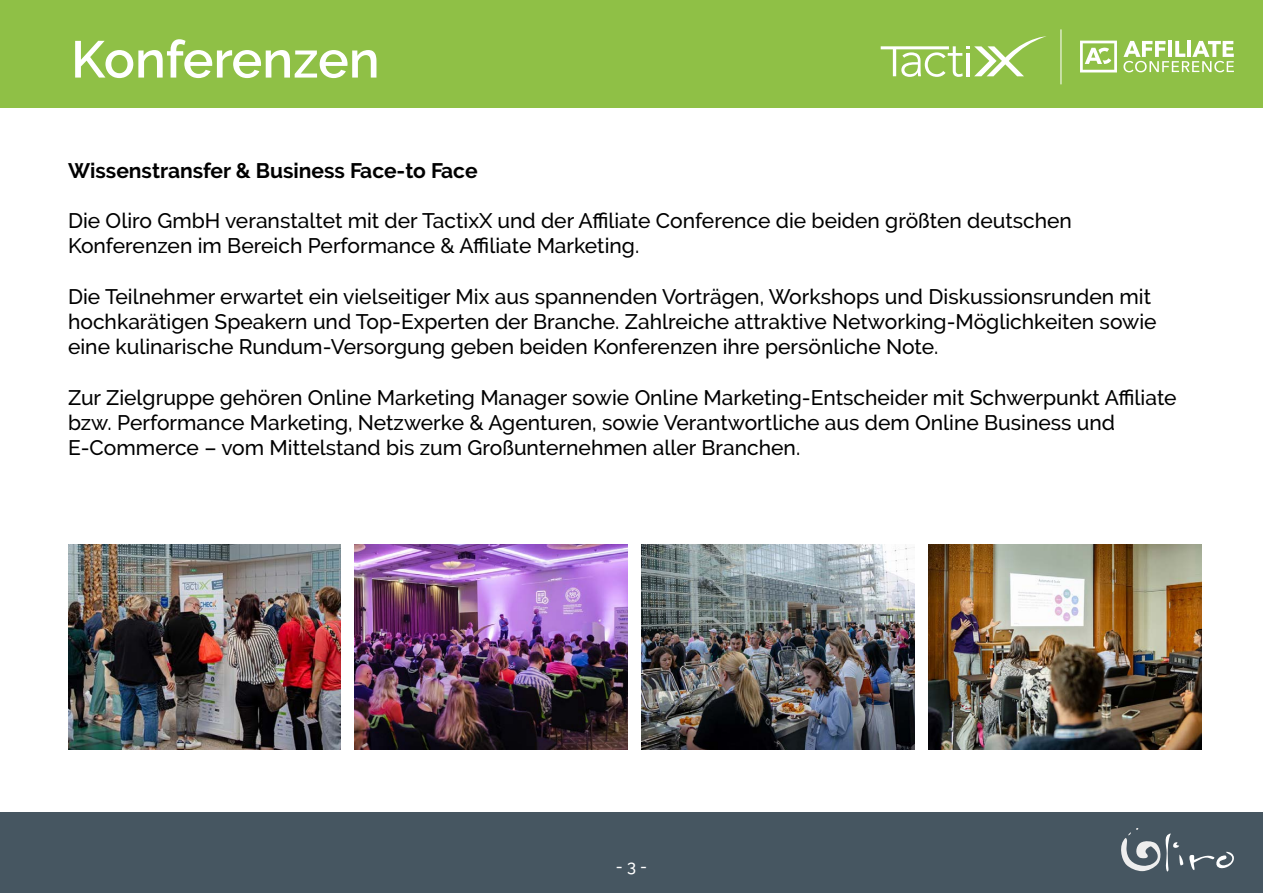
<style>
.page{position:relative;width:1263px;height:893px;background:#fff}
.page>*{position:absolute;margin:0;border:0;box-sizing:border-box;transform-origin:0 0}
.t1{font:600 51.75px "Raleway";letter-spacing:-.005em;color:#fff}
.t2{font:500 21px/25.2px "Raleway";color:#000}
.t3{font:700 21px "Raleway";color:#000}
.t4{font:500 16.5px "Raleway";color:#fff}
</style>
<div class="page">
<div style="left:0;top:812px;width:1263px;height:81px;background:#465661"></div>
<div style="left:0;top:0;width:1263px;height:107px;background:#8fc046"></div>
<svg style="left:1121px;top:828px;width:113px;height:44px"></svg>
<img style="left:68px;top:545px;width:273px;height:204px">
<img style="left:355px;top:545px;width:273px;height:204px">
<img style="left:642px;top:545px;width:273px;height:204px">
<img style="left:929px;top:545px;width:272px;height:204px">
<svg style="left:881px;top:36px;width:165px;height:41px"></svg>
<svg style="left:1123px;top:41px;width:111px;height:31px"></svg>
<svg style="left:1080px;top:41px;width:37px;height:31px"></svg>
<hr style="left:1060px;top:29px;width:1px;height:55px;background:#fff">
<h1 class="t1" style="left:71px;top:30px;width:310px">Konferenzen</h1>
<p class="t3" style="left:68px;top:158px;width:411px">Wissenstransfer &amp; Business Face-to Face</p>
<p class="t2" style="left:68px;top:208px;width:1005px">Die Oliro GmbH veranstaltet mit der TactixX und der Affiliate Conference die beiden größten deutschen<br>Konferenzen im Bereich Performance &amp; Affiliate Marketing.</p>
<p class="t2" style="left:68px;top:284px;width:1090px">Die Teilnehmer erwartet ein vielseitiger Mix aus spannenden Vorträgen, Workshops und Diskussionsrunden mit hochkarätigen Speakern und Top-Experten der Branche. Zahlreiche attraktive Networking-Möglichkeiten sowie eine kulinarische Rundum-Versorgung geben beiden Konferenzen ihre persönliche Note.</p>
<p class="t2" style="left:68px;top:384px;width:1110px">Zur Zielgruppe gehören Online Marketing Manager sowie Online Marketing-Entscheider mit Schwerpunkt Affiliate bzw. Performance Marketing, Netzwerke &amp; Agenturen, sowie Verantwortliche aus dem Online Business und<br>E-Commerce – vom Mittelstand bis zum Großunternehmen aller Branchen.</p>
<p class="t4" style="left:616px;top:856px;width:33px">- 3 -</p>
</div>
